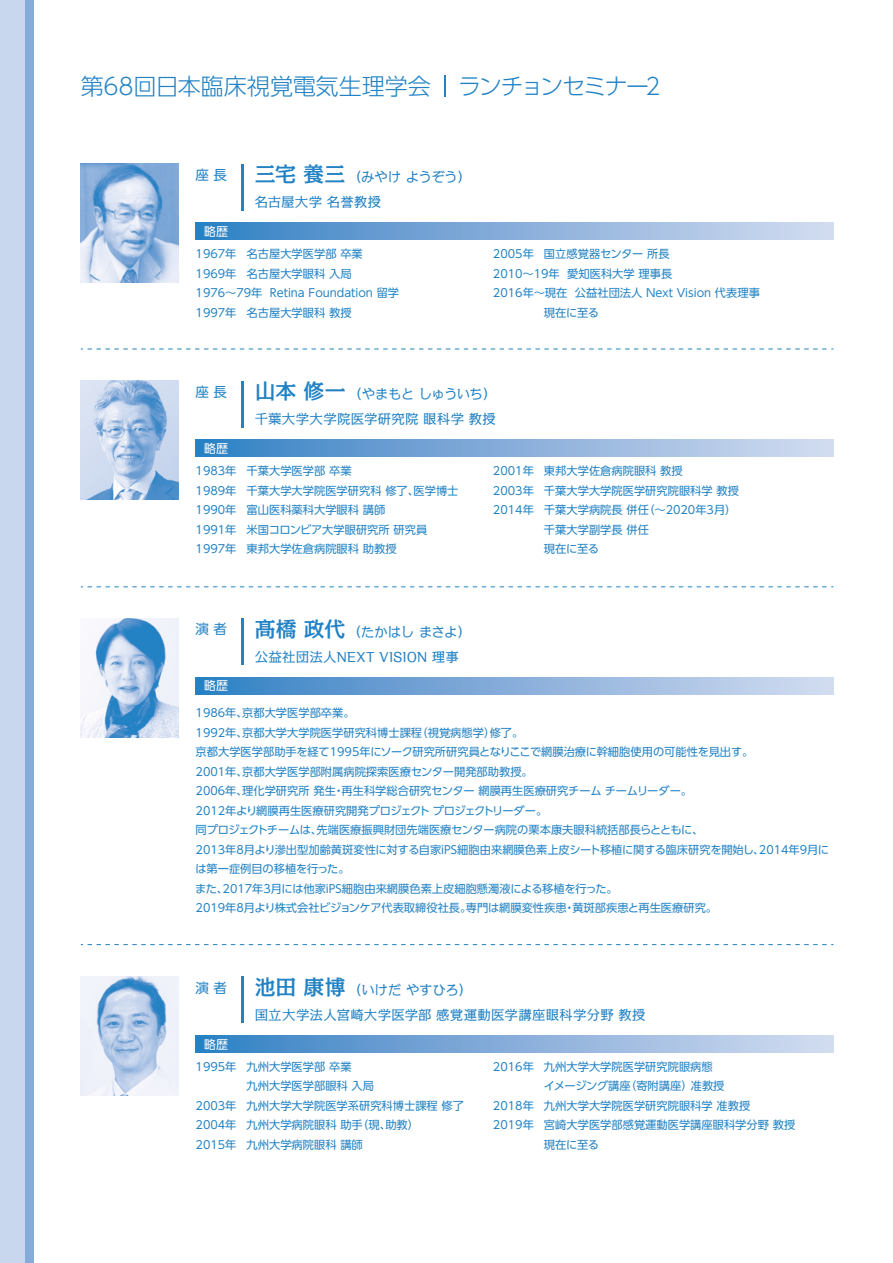
<style>
.page{position:relative;width:893px;height:1263px;background:#fff}
.page>*{position:absolute;margin:0;border:0;box-sizing:border-box;transform-origin:0 0}
.t1{font:300 23.1px "UD Shin Go Pro";letter-spacing:-.015em;color:#2282c4}
.t2{font:13.5px/24.9px "Kakumin Pro";letter-spacing:.01em;color:#2282c4}
.t3{font:13.5px/24.9px "Kakumin Pro";letter-spacing:-.015em;color:#2282c4}
.t4{font:13.5px "UD Shin Go Pro";color:#2282c4}
.t5{font:12px "UD Shin Go Pro";letter-spacing:.005em;color:#fff}
.t6{font:11.25px/19.5px "UD Shin Go Pro";color:#2282c4}
.s1{font-weight:500;font-size:21px}
</style>
<div class="page">
<div style="left:0;top:0;width:26px;height:1263px;background:#c9d7ee"></div>
<div style="left:26px;top:0;width:8px;height:1263px;background:#84abd9"></div>
<img style="left:81px;top:164px;width:98px;height:119px">
<div style="left:196px;top:223px;width:637px;height:17px;background:linear-gradient(to right,#3380c4,#d7dcf1)"></div>
<hr style="left:241px;top:164px;width:2px;height:46px;background:#2282c4">
<img style="left:81px;top:381px;width:98px;height:119px">
<div style="left:196px;top:440px;width:637px;height:17px;background:linear-gradient(to right,#3380c4,#d7dcf1)"></div>
<hr style="left:241px;top:381px;width:2px;height:47px;background:#2282c4">
<img style="left:81px;top:618px;width:98px;height:119px">
<div style="left:196px;top:677px;width:637px;height:17px;background:linear-gradient(to right,#3380c4,#d7dcf1)"></div>
<hr style="left:241px;top:618px;width:2px;height:47px;background:#2282c4">
<img style="left:81px;top:976px;width:98px;height:119px">
<div style="left:196px;top:1036px;width:637px;height:17px;background:linear-gradient(to right,#3380c4,#d7dcf1)"></div>
<hr style="left:241px;top:976px;width:2px;height:47px;background:#2282c4">
<hr style="left:444px;top:76px;width:2px;height:21px;background:#2282c4">
<svg style="left:81px;top:349px;width:752px;height:1px"></svg>
<svg style="left:81px;top:587px;width:752px;height:1px"></svg>
<svg style="left:81px;top:944px;width:752px;height:1px"></svg>
<h1 class="t1" style="left:81px;top:68px;width:581px">第68回日本臨床視覚電気生理学会 ランチョンセミナー2</h1>
<p class="t4" style="left:196px;top:164px;width:33px">座 長</p>
<p class="t5" style="left:204px;top:222px;width:26px">略歴</p>
<p class="t3" style="left:255px;top:163px;width:218px"><span class="s1">三宅 養三</span> （みやけ ようぞう）名古屋大学 名誉教授</p>
<p class="t6" style="left:196px;top:244px;width:205px">1967年 名古屋大学医学部 卒業<br>1969年 名古屋大学眼科 入局<br>1976～79年 Retina Foundation 留学<br>1997年 名古屋大学眼科 教授</p>
<p class="t6" style="left:493px;top:244px;width:178px">2005年 国立感覚器センター 所長</p>
<p class="t6" style="left:493px;top:263px;width:181px">2010～19年 愛知医科大学 理事長</p>
<p class="t6" style="left:493px;top:283px;width:268px">2016年～現在 公益社団法人 Next Vision 代表理事</p>
<p class="t6" style="left:544px;top:302px;width:57px">現在に至る</p>
<p class="t4" style="left:196px;top:381px;width:33px">座 長</p>
<p class="t5" style="left:204px;top:439px;width:26px">略歴</p>
<p class="t2" style="left:255px;top:380px;width:243px"><span class="s1">山本 修一</span> （やまもと しゅういち）千葉大学大学院医学研究院 眼科学 教授</p>
<p class="t6" style="left:196px;top:461px;width:264px">1983年 千葉大学医学部 卒業<br>1989年 千葉大学大学院医学研究科 修了、医学博士<br>1990年 富山医科薬科大学眼科 講師<br>1991年 米国コロンビア大学眼研究所 研究員<br>1997年 東邦大学佐倉病院眼科 助教授</p>
<p class="t4" style="left:196px;top:618px;width:33px">演 者</p>
<p class="t5" style="left:204px;top:676px;width:26px">略歴</p>
<p class="t2" style="left:255px;top:618px;width:218px"><span class="s1">髙橋 政代</span> （たかはし まさよ）公益社団法人NEXT VISION 理事</p>
<p class="t6" style="left:493px;top:461px;width:191px">2001年 東邦大学佐倉病院眼科 教授</p>
<p class="t6" style="left:493px;top:480px;width:248px">2003年 千葉大学大学院医学研究院眼科学 教授</p>
<p class="t6" style="left:493px;top:500px;width:245px">2014年 千葉大学病院長 併任（～2020年3月）</p>
<p class="t6" style="left:544px;top:519px;width:106px">千葉大学副学長 併任</p>
<p class="t6" style="left:544px;top:539px;width:57px">現在に至る</p>
<p class="t6" style="left:195px;top:703px;width:635px">1986年、京都大学医学部卒業。<br>1992年、京都大学大学院医学研究科博士課程（視覚病態学）修了。<br>京都大学医学部助手を経て1995年にソーク研究所研究員となりここで網膜治療に幹細胞使用の可能性を見出す。<br>2001年、京都大学医学部附属病院探索医療センター開発部助教授。<br>2006年、理化学研究所 発生・再生科学総合研究センター 網膜再生医療研究チーム チームリーダー。<br>2012年より網膜再生医療研究開発プロジェクト プロジェクトリーダー。<br>同プロジェクトチームは、先端医療振興財団先端医療センター病院の栗本康夫眼科統括部長らとともに、<br>2013年8月より滲出型加齢黄斑変性に対する自家iPS細胞由来網膜色素上皮シート移植に関する臨床研究を開始し、2014年9月には第一症例目の移植を行った。<br>また、2017年3月には他家iPS細胞由来網膜色素上皮細胞懸濁液による移植を行った。<br>2019年8月より株式会社ビジョンケア代表取締役社長。専門は網膜変性疾患・黄斑部疾患と再生医療研究。</p>
<p class="t4" style="left:196px;top:976px;width:33px">演 者</p>
<p class="t5" style="left:204px;top:1034px;width:26px">略歴</p>
<p class="t2" style="left:255px;top:976px;width:393px"><span class="s1">池田 康博</span> （いけだ やすひろ）<br>国立大学法人宮崎大学医学部 感覚運動医学講座眼科学分野 教授</p>
<p class="t6" style="left:196px;top:1056px;width:158px">1995年 九州大学医学部 卒業</p>
<p class="t6" style="left:247px;top:1076px;width:129px">九州大学医学部眼科 入局</p>
<p class="t6" style="left:196px;top:1095px;width:270px">2003年 九州大学大学院医学系研究科博士課程 修了</p>
<p class="t6" style="left:196px;top:1115px;width:225px">2004年 九州大学病院眼科 助手（現、助教）</p>
<p class="t6" style="left:196px;top:1134px;width:169px">2015年 九州大学病院眼科 講師</p>
<p class="t6" style="left:493px;top:1056px;width:221px">2016年 九州大学大学院医学研究院眼病態</p>
<p class="t6" style="left:544px;top:1076px;width:182px">イメージング講座（寄附講座）准教授</p>
<p class="t6" style="left:493px;top:1095px;width:259px">2018年 九州大学大学院医学研究院眼科学 准教授</p>
<p class="t6" style="left:493px;top:1115px;width:304px">2019年 宮崎大学医学部感覚運動医学講座眼科学分野 教授</p>
<p class="t6" style="left:544px;top:1134px;width:57px">現在に至る</p>
</div>
